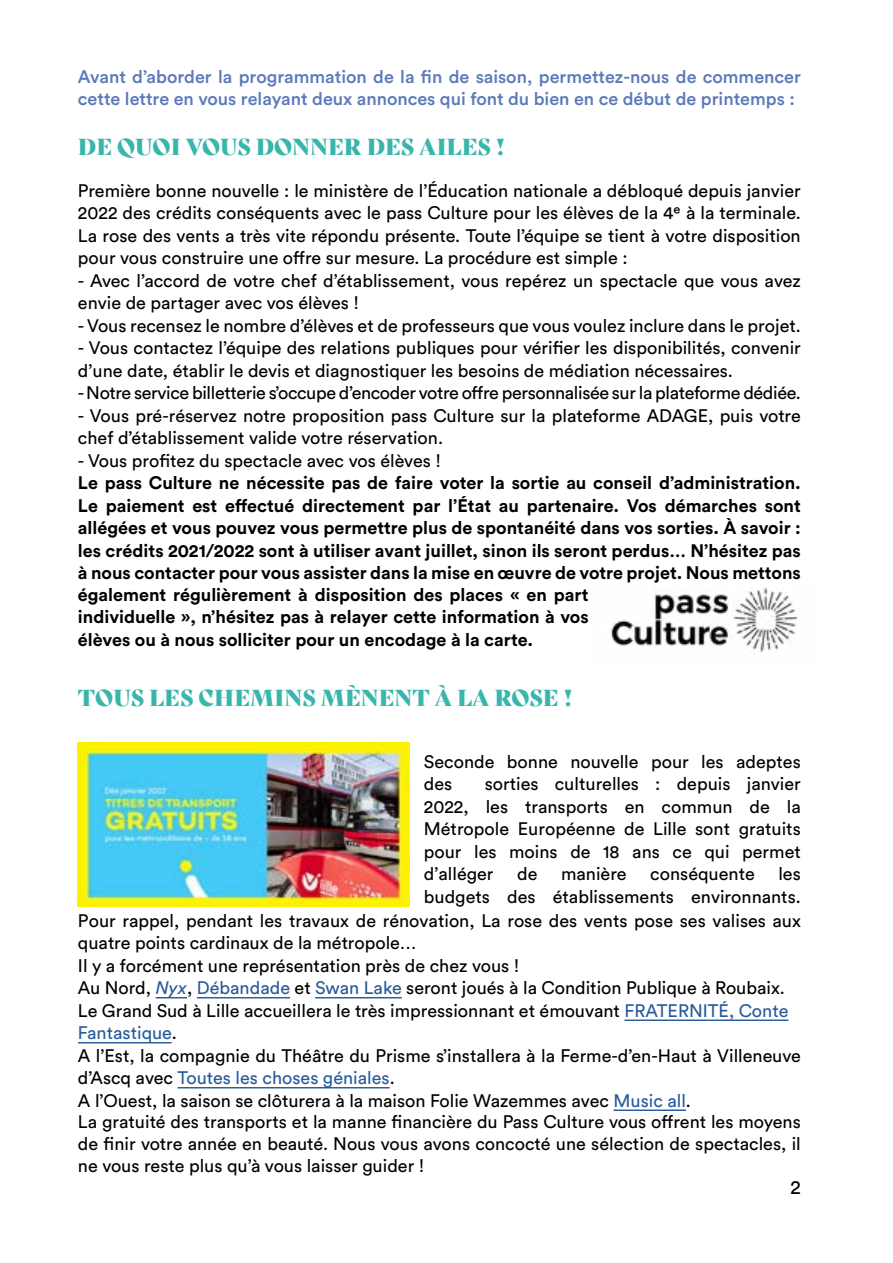
<style>
.page{position:relative;width:893px;height:1263px;background:#fff}
.page>*{position:absolute;margin:0;border:0;box-sizing:border-box;transform-origin:0 0}
.t1{font:22.5px "Bely Display W00";color:#38b6ab}
.t2{font:19.5px "Circular Std";color:#000}
.t3{font:18px/22.5px "Circular Std";color:#000}
.t4{font:700 18px/22.5px "Circular Std";color:#000;text-align:justify}
.t5{font:500 18px/22.5px "Circular Std";color:#5c79bb}
.t6{font:18px "Circular Std";letter-spacing:-.02em;color:#000}
.s1{font-style:italic;color:#275b9b}
.s2{color:#275b9b}
</style>
<div class="page">
<img style="left:78px;top:742px;width:332px;height:164px">
<hr style="left:156px;top:997px;width:31px;height:1px;background:#275b9b">
<hr style="left:197px;top:997px;width:93px;height:1px;background:#275b9b">
<hr style="left:315px;top:997px;width:87px;height:1px;background:#275b9b">
<hr style="left:624px;top:1019px;width:164px;height:2px;background:#275b9b">
<hr style="left:78px;top:1042px;width:94px;height:1px;background:#275b9b">
<hr style="left:178px;top:1087px;width:212px;height:1px;background:#275b9b">
<hr style="left:613px;top:1109px;width:73px;height:2px;background:#275b9b">
<img style="left:611px;top:587px;width:187px;height:66px">
<p class="t5" style="left:78px;top:65px;width:724px">Avant d’aborder la programmation de la fin de saison, permettez-nous de commencer cette lettre en vous relayant deux annonces qui font du bien en ce début de printemps :</p>
<p class="t1" style="left:78px;top:128px;width:429px">DE QUOI VOUS DONNER DES AILES !</p>
<p class="t3" style="left:78px;top:179px;width:724px;text-align:justify">Première bonne nouvelle : le ministère de l’Éducation nationale a débloqué depuis janvier 2022 des crédits conséquents avec le pass Culture pour les élèves de la 4e à la terminale.<br>La rose des vents a très vite répondu présente. Toute l’équipe se tient à votre disposition pour vous construire une offre sur mesure. La procédure est simple :</p>
<p class="t3" style="left:78px;top:269px;width:724px">- Avec l’accord de votre chef d’établissement, vous repérez un spectacle que vous avez envie de partager avec vos élèves !</p>
<p class="t3" style="left:78px;top:314px;width:724px">- Vous recensez le nombre d’élèves et de professeurs que vous voulez inclure dans le projet.</p>
<p class="t3" style="left:78px;top:336px;width:724px">- Vous contactez l’équipe des relations publiques pour vérifier les disponibilités, convenir d’une date, établir le devis et diagnostiquer les besoins de médiation nécessaires.</p>
<p class="t6" style="left:78px;top:382px;width:724px">- Notre service billetterie s’occupe d’encoder votre offre personnalisée sur la plateforme dédiée.</p>
<p class="t3" style="left:78px;top:404px;width:724px">- Vous pré-réservez notre proposition pass Culture sur la plateforme ADAGE, puis votre chef d’établissement valide votre réservation.</p>
<p class="t3" style="left:78px;top:449px;width:365px">- Vous profitez du spectacle avec vos élèves !</p>
<p class="t4" style="left:78px;top:471px;width:724px">Le pass Culture ne nécessite pas de faire voter la sortie au conseil d’administration.<br>Le paiement est effectué directement par l’État au partenaire. Vos démarches sont allégées et vous pouvez vous permettre plus de spontanéité dans vos sorties. À savoir : les crédits 2021/2022 sont à utiliser avant juillet, sinon ils seront perdus… N’hésitez pas à nous contacter pour vous assister dans la mise en œuvre de votre projet. Nous mettons</p>
<p class="t4" style="left:78px;top:583px;width:512px">également régulièrement à disposition des places « en part individuelle », n’hésitez pas à relayer cette information à vos élèves ou à nous solliciter pour un encodage à la carte.</p>
<p class="t1" style="left:78px;top:680px;width:496px">TOUS LES CHEMINS MÈNENT À LA ROSE !</p>
<p class="t3" style="left:424px;top:750px;width:379px">Seconde bonne nouvelle pour les adeptes des</p>
<p class="t3" style="left:424px;top:772px;width:379px;text-align:justify;text-indent:61px">sorties culturelles : depuis janvier 2022, les transports en commun de la Métropole Européenne de Lille sont gratuits pour les moins de 18 ans ce qui permet d’alléger</p>
<p class="t3" style="left:517px;top:862px;width:22px">de</p>
<p class="t3" style="left:561px;top:862px;width:67px">manière</p>
<p class="t3" style="left:650px;top:862px;width:106px">conséquente</p>
<p class="t3" style="left:424px;top:862px;width:379px;text-align:right">les<br>budgets des établissements environnants.</p>
<p class="t3" style="left:78px;top:909px;width:724px">Pour rappel, pendant les travaux de rénovation, La rose des vents pose ses valises aux quatre points cardinaux de la métropole…<br>Il y a forcément une représentation près de chez vous !<br>Au Nord, <span class="s1">Nyx</span>, <span class="s2">Débandade</span> et <span class="s2">Swan Lake</span> seront joués à la Condition Publique à Roubaix.<br>Le Grand Sud à Lille accueillera le très impressionnant et émouvant <span class="s2">FRATERNITÉ, Conte Fantastique</span>.<br>A l’Est, la compagnie du Théâtre du Prisme s’installera à la Ferme-d’en-Haut à Villeneuve d’Ascq avec <span class="s2">Toutes les choses géniales</span>.<br>A l’Ouest, la saison se clôturera à la maison Folie Wazemmes avec <span class="s2">Music all</span>.<br>La gratuité des transports et la manne financière du Pass Culture vous offrent les moyens de finir votre année en beauté. Nous vous avons concocté une sélection de spectacles, il ne vous reste plus qu’à vous laisser guider !</p>
<p class="t2" style="left:790px;top:1175px;width:12px">2</p>
</div>
